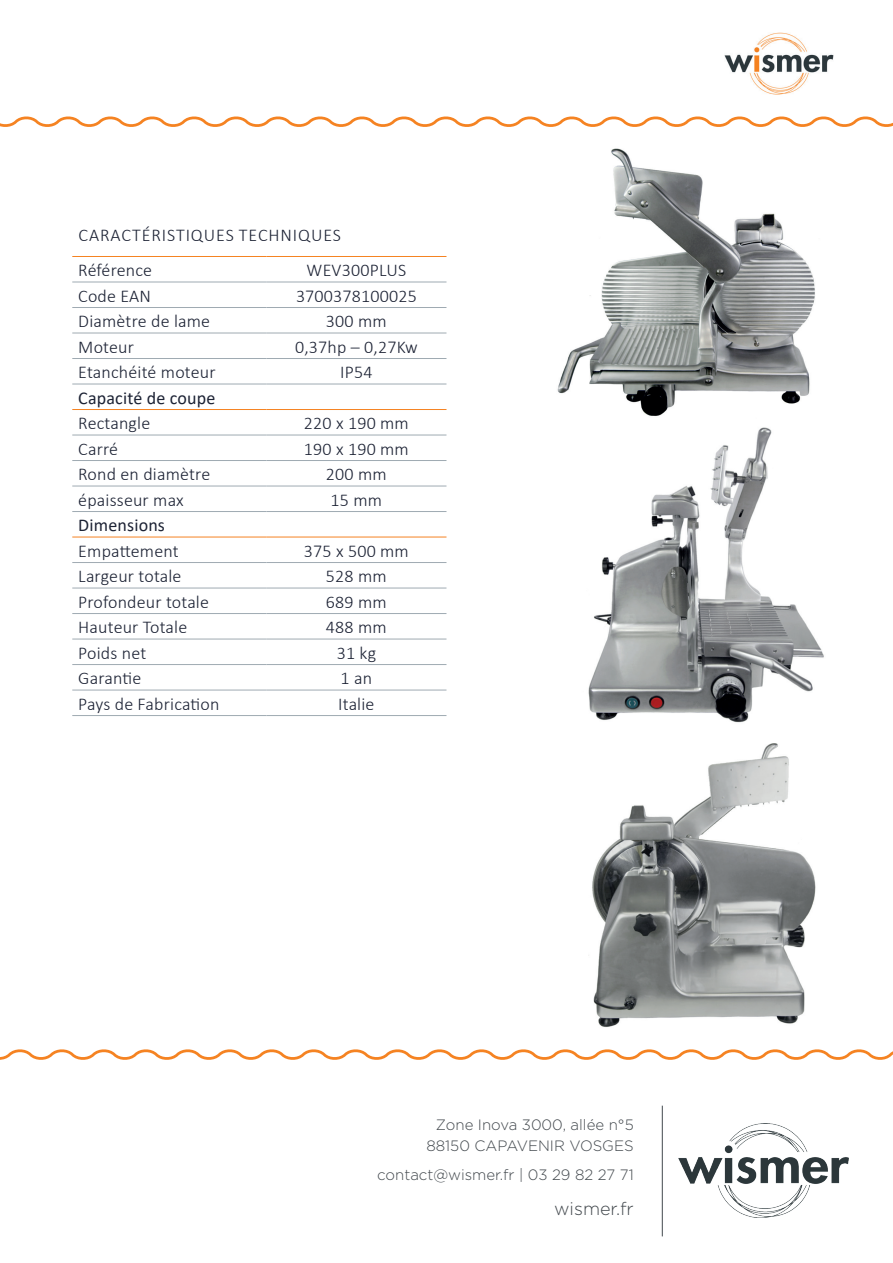
<style>
.page{position:relative;width:893px;height:1263px;background:#fff}
.page>*{position:absolute;margin:0;border:0;box-sizing:border-box;transform-origin:0 0}
.t1{font:300 18px "Calibri";letter-spacing:.01em;color:#1c2234}
.t2{font:300 18px/35.4px "Calibri";letter-spacing:.05em;color:#1c2234}
.t3{font:18px "Calibri";letter-spacing:.01em;color:#1c2234}
.t4{font:300 18px "Gotham";color:#42484d}
.t5{font:300 15px/20.7px "Gotham";color:#42484d;text-align:right}
</style>
<div class="page">
<img style="left:725px;top:33px;width:108px;height:61px">
<svg style="left:0;top:116px;width:893px;height:11px"></svg>
<img style="left:557px;top:148px;width:258px;height:268px">
<img style="left:588px;top:743px;width:228px;height:284px">
<img style="left:588px;top:427px;width:236px;height:296px">
<hr style="left:72px;top:282px;width:194px;height:1px;background:#9faab2">
<hr style="left:266px;top:282px;width:180px;height:1px;background:#9faab2">
<hr style="left:72px;top:307px;width:194px;height:1px;background:#9faab2">
<hr style="left:266px;top:307px;width:180px;height:1px;background:#9faab2">
<hr style="left:72px;top:333px;width:194px;height:1px;background:#9faab2">
<hr style="left:266px;top:333px;width:180px;height:1px;background:#9faab2">
<hr style="left:72px;top:358px;width:194px;height:1px;background:#9faab2">
<hr style="left:266px;top:358px;width:180px;height:1px;background:#9faab2">
<hr style="left:72px;top:384px;width:194px;height:1px;background:#9faab2">
<hr style="left:266px;top:384px;width:180px;height:1px;background:#9faab2">
<hr style="left:72px;top:435px;width:194px;height:1px;background:#9faab2">
<hr style="left:266px;top:435px;width:180px;height:1px;background:#9faab2">
<hr style="left:72px;top:460px;width:194px;height:1px;background:#9faab2">
<hr style="left:266px;top:460px;width:180px;height:1px;background:#9faab2">
<hr style="left:72px;top:486px;width:194px;height:1px;background:#9faab2">
<hr style="left:266px;top:486px;width:180px;height:1px;background:#9faab2">
<hr style="left:72px;top:511px;width:194px;height:1px;background:#9faab2">
<hr style="left:266px;top:511px;width:180px;height:1px;background:#9faab2">
<hr style="left:72px;top:562px;width:194px;height:1px;background:#9faab2">
<hr style="left:266px;top:562px;width:180px;height:1px;background:#9faab2">
<hr style="left:72px;top:588px;width:194px;height:1px;background:#9faab2">
<hr style="left:266px;top:588px;width:180px;height:1px;background:#9faab2">
<hr style="left:72px;top:613px;width:194px;height:1px;background:#9faab2">
<hr style="left:266px;top:613px;width:180px;height:1px;background:#9faab2">
<hr style="left:72px;top:639px;width:194px;height:1px;background:#9faab2">
<hr style="left:266px;top:639px;width:180px;height:1px;background:#9faab2">
<hr style="left:72px;top:664px;width:194px;height:1px;background:#9faab2">
<hr style="left:266px;top:664px;width:180px;height:1px;background:#9faab2">
<hr style="left:72px;top:690px;width:194px;height:1px;background:#9faab2">
<hr style="left:266px;top:690px;width:180px;height:1px;background:#9faab2">
<hr style="left:72px;top:715px;width:194px;height:1px;background:#9faab2">
<hr style="left:266px;top:715px;width:180px;height:1px;background:#9faab2">
<hr style="left:72px;top:409px;width:194px;height:1px;background:#f58322">
<hr style="left:266px;top:409px;width:180px;height:1px;background:#f58322">
<hr style="left:72px;top:537px;width:194px;height:1px;background:#f58322">
<hr style="left:266px;top:537px;width:180px;height:1px;background:#f58322">
<hr style="left:72px;top:256px;width:194px;height:1px;background:#f58322">
<hr style="left:266px;top:256px;width:180px;height:1px;background:#f58322">
<img style="left:679px;top:1123px;width:169px;height:94px">
<hr style="left:662px;top:1106px;width:1px;height:130px;background:#42484d">
<svg style="left:0;top:1049px;width:893px;height:11px"></svg>
<p class="t2" style="left:78px;top:217px;width:264px">CARACTÉRISTIQUES TECHNIQUES<br>Référence</p>
<p class="t1" style="left:307px;top:259px;width:101px">WEV300PLUS</p>
<p class="t1" style="left:78px;top:284px;width:74px">Code EAN</p>
<p class="t1" style="left:296px;top:284px;width:122px">3700378100025</p>
<p class="t1" style="left:78px;top:310px;width:133px">Diamètre de lame</p>
<p class="t1" style="left:326px;top:310px;width:62px">300 mm</p>
<p class="t1" style="left:78px;top:335px;width:57px">Moteur</p>
<p class="t1" style="left:295px;top:335px;width:124px">0,37hp – 0,27Kw</p>
<p class="t1" style="left:78px;top:361px;width:139px">Etanchéité moteur</p>
<p class="t1" style="left:340px;top:361px;width:34px">IP54</p>
<p class="t3" style="left:78px;top:385px;width:139px">Capacité de coupe</p>
<p class="t1" style="left:78px;top:412px;width:74px">Rectangle</p>
<p class="t1" style="left:304px;top:412px;width:106px">220 x 190 mm</p>
<p class="t1" style="left:78px;top:437px;width:41px">Carré</p>
<p class="t1" style="left:304px;top:437px;width:106px">190 x 190 mm</p>
<p class="t1" style="left:78px;top:463px;width:133px">Rond en diamètre</p>
<p class="t1" style="left:326px;top:463px;width:62px">200 mm</p>
<p class="t1" style="left:78px;top:488px;width:107px">épaisseur max</p>
<p class="t1" style="left:331px;top:488px;width:53px">15 mm</p>
<p class="t3" style="left:78px;top:513px;width:88px">Dimensions</p>
<p class="t1" style="left:78px;top:539px;width:102px">Empattement</p>
<p class="t1" style="left:304px;top:539px;width:106px">375 x 500 mm</p>
<p class="t1" style="left:78px;top:565px;width:105px">Largeur totale</p>
<p class="t1" style="left:326px;top:565px;width:62px">528 mm</p>
<p class="t1" style="left:78px;top:590px;width:132px">Profondeur totale</p>
<p class="t1" style="left:326px;top:590px;width:62px">689 mm</p>
<p class="t1" style="left:78px;top:616px;width:111px">Hauteur Totale</p>
<p class="t1" style="left:326px;top:616px;width:62px">488 mm</p>
<p class="t1" style="left:78px;top:641px;width:70px">Poids net</p>
<p class="t1" style="left:337px;top:641px;width:41px">31 kg</p>
<p class="t1" style="left:78px;top:667px;width:64px">Garantie</p>
<p class="t1" style="left:341px;top:667px;width:33px">1 an</p>
<p class="t1" style="left:78px;top:692px;width:143px">Pays de Fabrication</p>
<p class="t1" style="left:338px;top:692px;width:38px">Italie</p>
<p class="t5" style="left:426px;top:1114px;width:209px">Zone Inova 3000, allée n°5<br>88150 CAPAVENIR VOSGES</p>
<p class="t5" style="left:377px;top:1164px;width:258px">contact@wismer.fr | 03 29 82 27 71</p>
<p class="t4" style="left:554px;top:1197px;width:81px">wismer.fr</p>
</div>
